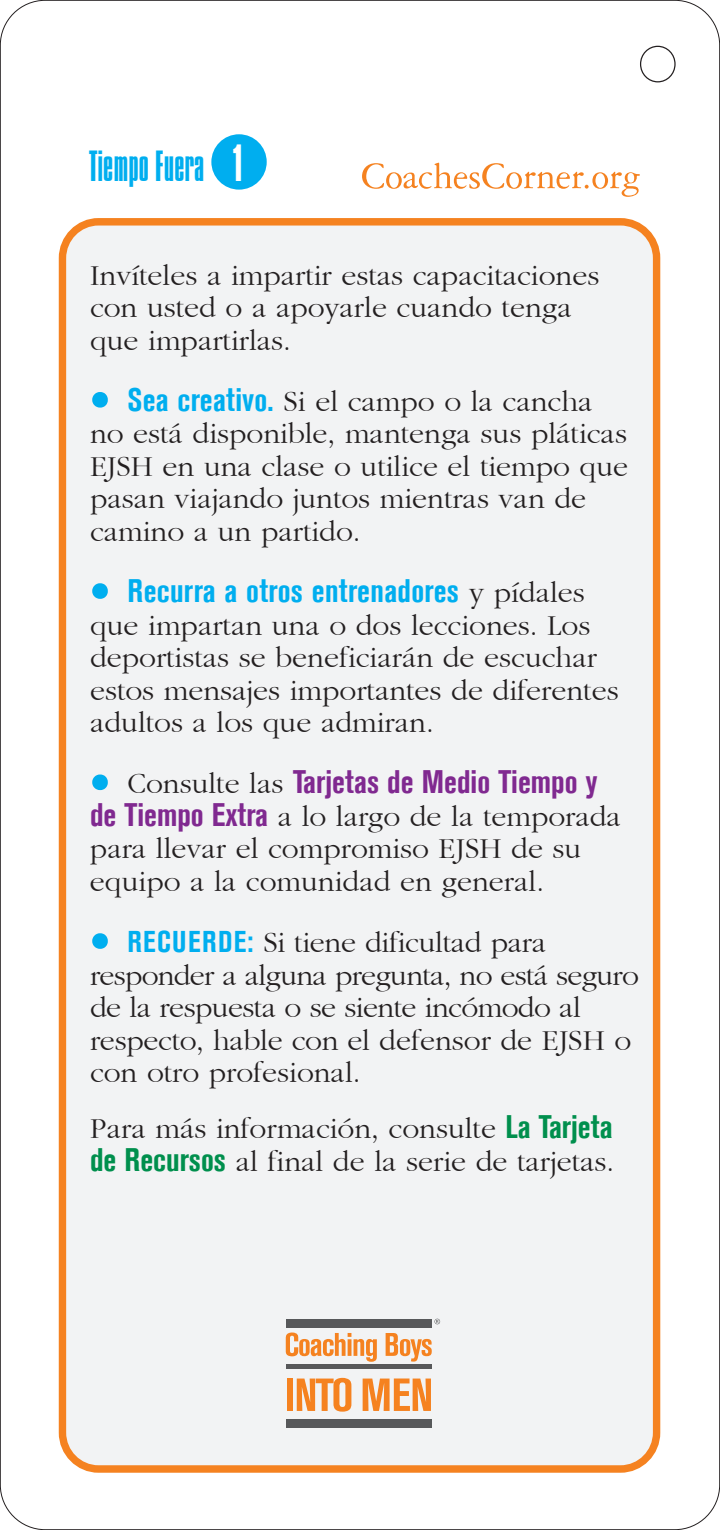
<style>
.page{position:relative;width:720px;height:1530px;background:#fff}
.page>*{position:absolute;margin:0;border:0;box-sizing:border-box;transform-origin:0 0}
.t1{font:300 37.5px "Compacta BT";color:#00aeef}
.t2{font:700 condensed 32.5px "Akzidenz Grotesk BE";letter-spacing:.01em;color:#00aeef}
.t3{font:700 condensed 32.5px "Akzidenz Grotesk BE";color:#802990}
.t4{font:300 30px/32.5px "ITC Garamond";color:#231f20}
.s1{font-size:45px;color:#fff}
.s2{font-family:"Akzidenz Grotesk BE";font-weight:700;font-stretch:condensed;font-size:60px;color:#00aeef}
.s3{font-family:"Akzidenz Grotesk BE";font-weight:700;font-stretch:condensed;font-size:32.5px;color:#00aeef}
.s4{font-size:60px}
.s5{font-family:"ITC Garamond";font-weight:300;font-stretch:normal;font-size:30px;color:#231f20}
.s6{font-size:60px;color:#00aeef}
.s7{font-family:"Akzidenz Grotesk BE";font-weight:700;font-stretch:condensed;font-size:32.5px;color:#802990}
.s8{font-family:"Akzidenz Grotesk BE";font-weight:700;font-stretch:condensed;color:#00aeef}
.s9{font-family:"Akzidenz Grotesk BE";font-weight:700;font-stretch:condensed;font-size:32.5px;color:#008f4d}
</style>
<div class="page">
<div style="left:62px;top:222px;width:595px;height:1247px;background:#f2f3f4;border-radius:36px"></div>
<div style="left:59px;top:218px;width:601px;height:1255px;border:7px solid #f58220;border-radius:36px"></div>
<svg style="left:362px;top:163px;width:278px;height:34px"></svg>
<div style="left:211px;top:134px;width:56px;height:56px;background:#00aeef;border-radius:50%"></div>
<svg style="left:286px;top:1333px;width:91px;height:29px"></svg>
<svg style="left:386px;top:1333px;width:46px;height:29px"></svg>
<div style="left:287px;top:1379px;width:6px;height:32px;background:#f58220"></div>
<svg style="left:297px;top:1378px;width:54px;height:34px"></svg>
<svg style="left:363px;top:1379px;width:68px;height:32px"></svg>
<hr style="left:286px;top:1365px;width:145px;height:4px;background:#57585a">
<div style="left:286px;top:1420px;width:145px;height:8px;background:#57585a"></div>
<div style="left:286px;top:1319px;width:145px;height:8px;background:#57585a"></div>
<svg style="left:435px;top:1319px;width:5px;height:5px"></svg>
<div style="left:640px;top:46px;width:36px;height:36px;border:1px solid #231f20;border-radius:50%"></div>
<p class="t1" style="left:89px;top:145px;width:156px">Tiempo Fuera <span class="s1">1</span></p>
<p class="t4" style="left:90px;top:260px;width:511px">Invíteles a impartir estas capacitaciones con usted o a apoyarle cuando tenga que impartirlas.</p>
<p class="t4" style="left:90px;top:386px;width:540px"><span class="s2">•</span> <span class="s3">Sea creativo.</span> Si el campo o la cancha no está disponible, mantenga sus pláticas EJSH en una clase o utilice el tiempo que pasan viajando juntos mientras van de camino a un partido.</p>
<p class="t2" style="left:90px;top:572px;width:496px"><span class="s4">•</span> Recurra a otros entrenadores <span class="s5">y pídales</span></p>
<p class="t4" style="left:90px;top:610px;width:530px">que impartan una o dos lecciones. Los deportistas se beneficiarán de escuchar estos mensajes importantes de diferentes adultos a los que admiran.</p>
<p class="t3" style="left:90px;top:764px;width:509px"><span class="s6">•</span> <span class="s5">Consulte las</span> Tarjetas de Medio Tiempo y</p>
<p class="t4" style="left:90px;top:801px;width:533px"><span class="s7">de Tiempo Extra</span> a lo largo de la temporada para llevar el compromiso EJSH de su equipo a la comunidad en general.</p>
<p class="t4" style="left:90px;top:927px;width:550px"><span class="s2">•</span> <span class="s8">RECUERDE:</span> Si tiene dificultad para responder a alguna pregunta, no está seguro de la respuesta o se siente incómodo al respecto, hable con el defensor de EJSH o con otro profesional.</p>
<p class="t4" style="left:90px;top:1113px;width:526px">Para más información, consulte <span class="s9">La Tarjeta de Recursos</span> al final de la serie de tarjetas.</p>
</div>
